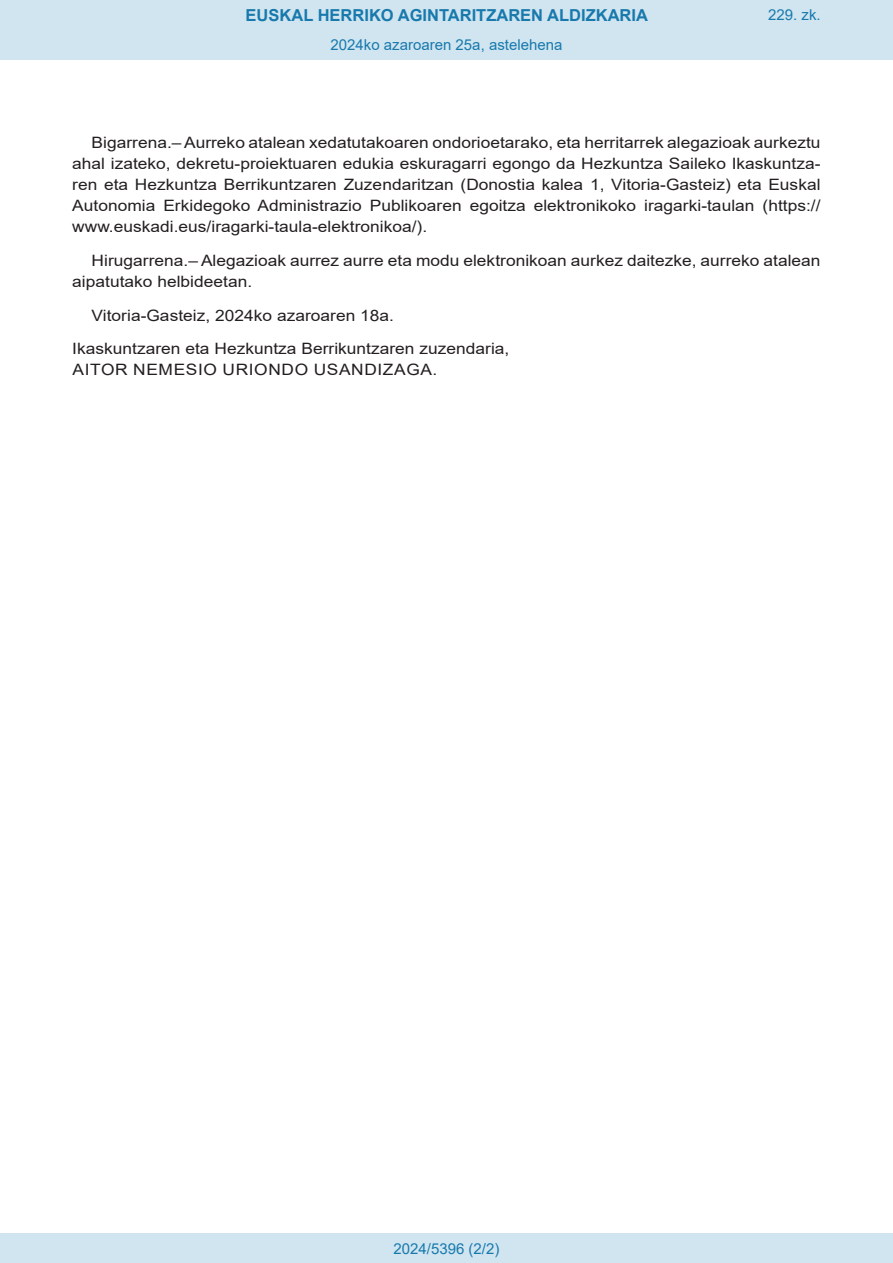
<style>
.page{position:relative;width:893px;height:1263px;background:#fff}
.page>*{position:absolute;margin:0;border:0;box-sizing:border-box;transform-origin:0 0}
.t1{font:700 16.5px "Arial";color:#1879ad}
.BOPVDetalle{font:15.6px/21px "Arial";color:#231f20;text-align:justify;scale:1.11 1}
.BOPVFirmaPuesto{font:15.6px "Arial";color:#231f20;scale:1.11 1}
.BOPVFirmaLugFec{font:15.6px "Arial";color:#231f20;scale:1.11 1}
.BOPVFirmaNombre{font:15.6px "Arial";letter-spacing:.035em;color:#231f20;scale:1.11 1}
.Paginacion_Centro{font:15px "Arial";color:#1879ad}
</style>
<div class="page">
<div style="left:0;top:0;width:893px;height:60px;background:#d0e5f0"></div>
<div style="left:0;top:1233px;width:893px;height:30px;background:#d0e5f0"></div>
<p class="t1" style="left:246px;top:3px;width:404px">EUSKAL HERRIKO AGINTARITZAREN ALDIZKARIA</p>
<p class="Paginacion_Centro" style="left:331px;top:35px;width:233px">2024ko azaroaren 25a, astelehena</p>
<p class="Paginacion_Centro" style="left:768px;top:5px;width:54px">229. zk.</p>
<p class="BOPVDetalle" style="left:72px;top:132px;width:676px;text-indent:19px">Bigarrena.– Aurreko atalean xedatutakoaren ondorioetarako, eta herritarrek alegazioak aurkeztu ahal izateko, dekretu-proiektuaren edukia eskuragarri egongo da Hezkuntza Saileko Ikaskuntza&shy;ren eta Hezkuntza Berrikuntzaren Zuzendaritzan (Donostia kalea 1, Vitoria-Gasteiz) eta Euskal Autonomia Erkidegoko Administrazio Publikoaren egoitza elektronikoko iragarki-taulan (https:// www.euskadi.eus/iragarki-taula-elektronikoa/).</p>
<p class="BOPVDetalle" style="left:72px;top:250px;width:676px;text-indent:19px">Hirugarrena.– Alegazioak aurrez aurre eta modu elektronikoan aurkez daitezke, aurreko atalean aipatutako helbideetan.</p>
<p class="BOPVFirmaLugFec" style="left:92px;top:304px;width:274px">Vitoria-Gasteiz, 2024ko azaroaren 18a.</p>
<p class="BOPVFirmaPuesto" style="left:72px;top:338px;width:395px">Ikaskuntzaren eta Hezkuntza Berrikuntzaren zuzendaria,</p>
<p class="BOPVFirmaNombre" style="left:73px;top:359px;width:330px">AITOR NEMESIO URIONDO USANDIZAGA.</p>
<p class="Paginacion_Centro" style="left:393px;top:1238px;width:107px">2024/5396 (2/2)</p>
</div>
